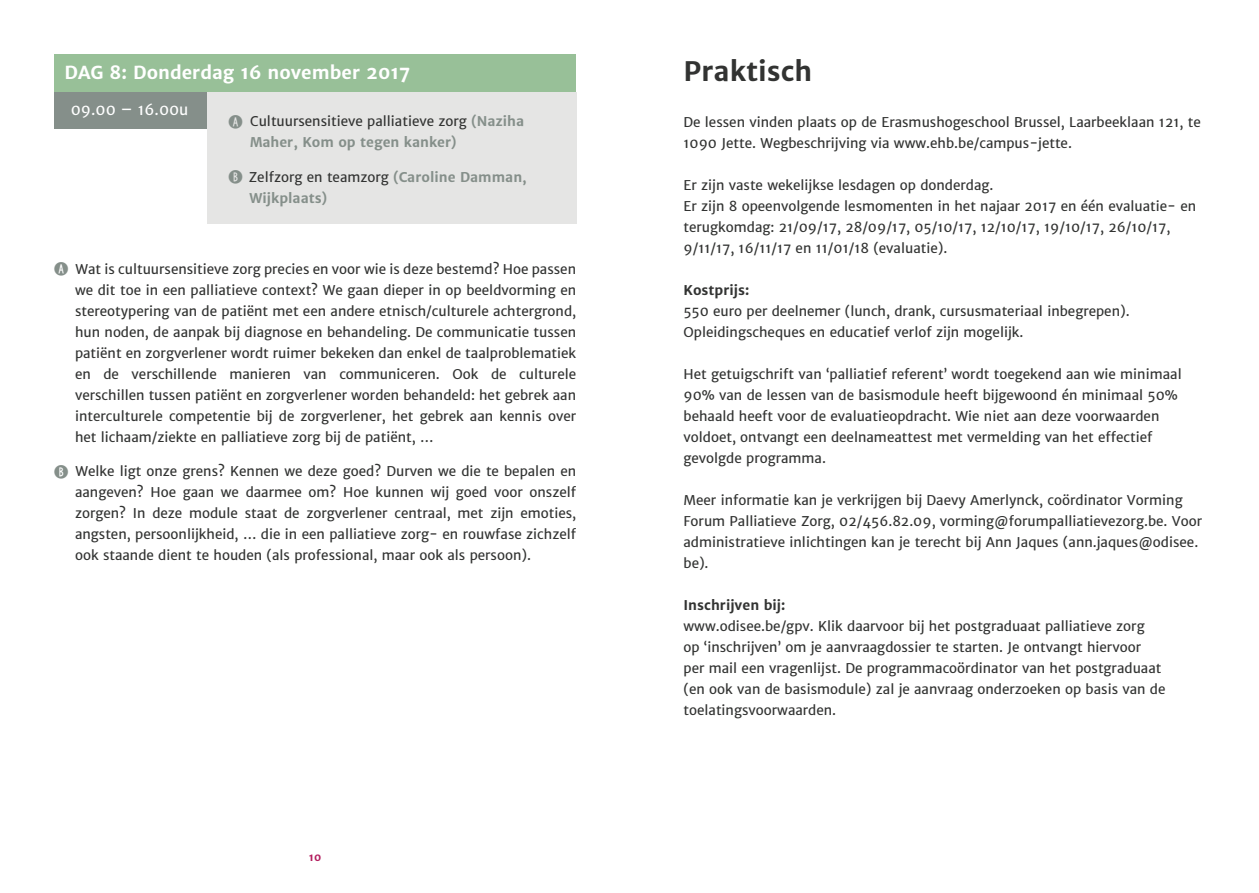
<style>
.page{position:relative;width:1259px;height:893px;background:#fff}
.page>*{position:absolute;margin:0;border:0;box-sizing:border-box;transform-origin:0 0}
.t1{font:700 27px "Merriweather Sans";color:#323332}
.t2{font:700 18px "Merriweather Sans";color:#fff}
.t3{font:15px "Merriweather Sans";color:#fff}
.t4{font:13.5px/21px "Merriweather Sans";color:#323332}
.t5{font:700 13.5px/21px "Merriweather Sans";color:#858f8a}
.t6{font:700 13.5px "Merriweather Sans";color:#323332}
.t7{font:700 10.5px "Merriweather Sans";color:#b31f5f}
.s1{font-weight:700}
.s2{font-family:"KG Counting Stars";font-size:19.5px;color:#858f8a}
.s3{font-weight:700;color:#858f8a}
.s4{font-family:"KG Counting Stars";font-weight:400;font-size:19.5px}
.s5{font-weight:400;color:#323332}
</style>
<div class="page">
<div style="left:54px;top:92px;width:153px;height:37px;background:#858f8a"></div>
<div style="left:207px;top:92px;width:369px;height:132px;background:#e5e5e4"></div>
<div style="left:54px;top:54px;width:521px;height:38px;background:#98c098"></div>
<p class="t2" style="left:64px;top:61px;width:347px">DAG 8: Donderdag 16 november 2017</p>
<p class="t1" style="left:683px;top:53px;width:130px">Praktisch</p>
<p class="t4" style="left:683px;top:112px;width:519px">De lessen vinden plaats op de Erasmushogeschool Brussel, Laarbeeklaan 121, te<br>1090 Jette. Wegbeschrijving via www.ehb.be/campus-jette.</p>
<p class="t4" style="left:683px;top:175px;width:311px">Er zijn vaste wekelijkse lesdagen op donderdag.</p>
<p class="t4" style="left:683px;top:196px;width:514px">Er zijn 8 opeenvolgende lesmomenten in het najaar 2017 en één evaluatie- en terugkomdag: 21/09/17, 28/09/17, 05/10/17, 12/10/17, 19/10/17, 26/10/17,<br>9/11/17, 16/11/17 en 11/01/18 (evaluatie).</p>
<p class="t4" style="left:683px;top:280px;width:448px"><span class="s1">Kostprijs:<br></span>550 euro per deelnemer (lunch, drank, cursusmateriaal inbegrepen).<br>Opleidingscheques en educatief verlof zijn mogelijk.</p>
<p class="t4" style="left:683px;top:364px;width:500px">Het getuigschrift van ‘palliatief referent’ wordt toegekend aan wie minimaal 90% van de lessen van de basismodule heeft bijgewoond én minimaal 50% behaald heeft voor de evaluatieopdracht. Wie niet aan deze voorwaarden voldoet, ontvangt een deelnameattest met vermelding van het effectief gevolgde programma.</p>
<p class="t4" style="left:683px;top:490px;width:520px">Meer informatie kan je verkrijgen bij Daevy Amerlynck, coördinator Vorming Forum Palliatieve Zorg, 02/456.82.09, vorming@forumpalliatievezorg.be. Voor administratieve inlichtingen kan je terecht bij Ann Jaques (ann.jaques@odisee. be).</p>
<p class="t6" style="left:683px;top:596px;width:103px">Inschrijven bij:</p>
<p class="t4" style="left:683px;top:616px;width:483px">www.odisee.be/gpv. Klik daarvoor bij het postgraduaat palliatieve zorg<br>op ‘inschrijven’ om je aanvraagdossier te starten. Je ontvangt hiervoor<br>per mail een vragenlijst. De programmacoördinator van het postgraduaat (en ook van de basismodule) zal je aanvraag onderzoeken op basis van de toelatingsvoorwaarden.</p>
<p class="t3" style="left:71px;top:100px;width:119px">09.00 – 16.00u</p>
<p class="t4" style="left:250px;top:111px;width:276px;text-indent:-21px"><span class="s2">a</span> Cultuursensitieve palliatieve zorg <span class="s3">(Naziha<br>Maher, Kom op tegen kanker)</span></p>
<p class="t5" style="left:250px;top:166px;width:279px;text-indent:-21px"><span class="s4">b</span> <span class="s5">Zelfzorg en teamzorg</span> (Caroline Damman,<br>Wijkplaats)</p>
<p class="t4" style="left:75px;top:258px;width:503px;text-align:justify;text-indent:-21px"><span class="s2">a</span> Wat is cultuursensitieve zorg precies en voor wie is deze bestemd? Hoe passen we dit toe in een palliatieve context? We gaan dieper in op beeldvorming en stereotypering van de patiënt met een andere etnisch/culturele achtergrond, hun noden, de aanpak bij diagnose en behandeling. De communicatie tussen patiënt en zorgverlener wordt ruimer bekeken dan enkel de taalproblematiek en de verschillende manieren van communiceren. Ook de culturele verschillen tussen patiënt en zorgverlener worden behandeld: het gebrek aan interculturele competentie bij de zorgverlener, het gebrek aan kennis over het lichaam/ziekte en palliatieve zorg bij de patiënt, …</p>
<p class="t4" style="left:75px;top:461px;width:502px;text-align:justify;text-indent:-21px"><span class="s2">b</span> Welke ligt onze grens? Kennen we deze goed? Durven we die te bepalen en aangeven? Hoe gaan we daarmee om? Hoe kunnen wij goed voor onszelf zorgen? In deze module staat de zorgverlener centraal, met zijn emoties, angsten, persoonlijkheid, … die in een palliatieve zorg- en rouwfase zichzelf ook staande dient te houden (als professional, maar ook als persoon).</p>
<p class="t7" style="left:309px;top:851px;width:14px">10</p>
</div>
